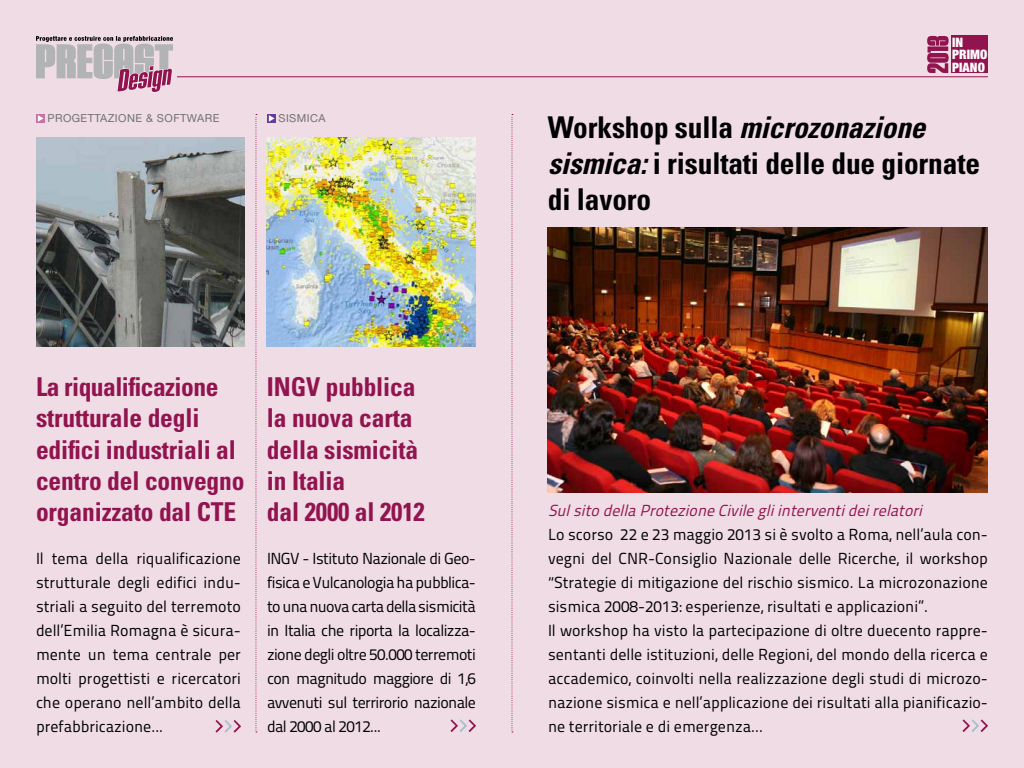
<style>
.page{position:relative;width:1024px;height:768px;background:#efdce5}
.page>*{position:absolute;margin:0;border:0;box-sizing:border-box;transform-origin:0 0}
.t1{font:700 condensed 30px/36px "Univers";letter-spacing:-.005em;color:#000}
.t2{font:700 condensed 26px/31.2px "Univers";letter-spacing:-.005em;color:#92144f}
.t3{font:16px/24px "Titillium Maps 29 L 400 wt";color:#000;text-align:justify}
.t4{font:italic 16px "Titillium Maps 29 L 400 wt";color:#92144f}
.t5{font:900 condensed 13px/12.9px "Helvetica Neue";letter-spacing:.01em;color:#fff}
.t6{font:11px "Helvetica Neue";letter-spacing:.04em;color:#707172}
.s1{font-style:italic}
</style>
<div class="page">
<div style="left:951px;top:36px;width:37px;height:37px;background:#92144f"></div>
<svg style="left:927px;top:36px;width:22px;height:37px"></svg>
<hr style="left:177px;top:76px;width:811px;height:1px;background:#92144f">
<svg style="left:36px;top:36px;width:137px;height:57px"></svg>
<svg style="left:512px;top:114px;width:1px;height:618px"></svg>
<svg style="left:255px;top:114px;width:2px;height:618px"></svg>
<div style="left:36px;top:114px;width:9px;height:9px;background:#cc83b2"></div>
<svg style="left:38px;top:115px;width:6px;height:7px"></svg>
<div style="left:267px;top:114px;width:9px;height:9px;background:#7752a7"></div>
<svg style="left:269px;top:115px;width:6px;height:7px"></svg>
<img style="left:36px;top:137px;width:209px;height:209px">
<svg style="left:216px;top:720px;width:25px;height:12px"></svg>
<img style="left:267px;top:137px;width:209px;height:209px">
<svg style="left:451px;top:720px;width:25px;height:12px"></svg>
<img style="left:548px;top:227px;width:440px;height:266px">
<svg style="left:963px;top:720px;width:25px;height:12px"></svg>
<p class="t6" style="left:47px;top:112px;width:174px">PROGETTAZIONE &amp; SOFTWARE</p>
<p class="t6" style="left:278px;top:112px;width:49px">SISMICA</p>
<h2 class="t2" style="left:36px;top:371px;width:210px">La riqualificazione strutturale degli edifici industriali al centro del convegno organizzato dal CTE</h2>
<p class="t3" style="left:36px;top:546px;width:207px">Il tema della riqualificazione strutturale degli edifici indu&shy;striali a seguito del terremoto dell’Emilia Romagna è sicura&shy;mente un tema centrale per molti progettisti e ricercatori che operano nell’ambito della prefabbricazione...</p>
<h2 class="t2" style="left:267px;top:371px;width:159px">INGV pubblica la nuova carta della sismicità in Italia<br>dal 2000 al 2012</h2>
<p class="t3" style="left:267px;top:546px;width:211px">INGV - Istituto Nazionale di Geo&shy;fisica e Vulcanologia ha pubblica&shy;to una nuova carta della sismicità in Italia che riporta la localizza&shy;zione degli oltre 50.000 terremoti con magnitudo maggiore di 1,6 avvenuti sul terrirorio nazionale dal 2000 al 2012...</p>
<p class="t5" style="left:952px;top:35px;width:37px">IN<br>PRIMO<br>PIANO</p>
<h1 class="t1" style="left:548px;top:109px;width:434px">W o r k s h o p s u l l a <span class="s1">microzonazione sismica:</span>i risultati delle due giornate di lavoro</h1>
<p class="t4" style="left:548px;top:499px;width:381px">SulsitodellaProtezioneCivilegliinterventideirelatori</p>
<p class="t3" style="left:548px;top:522px;width:442px;text-align:left">Lo scorso 22 e 23 maggio 2013 si è svolto a Roma, nell’aula con&shy;vegni del CNR-Consiglio Nazionale delle Ricerche, il workshop “Strategie di mitigazione del rischio sismico. La microzonazione sismica 2008-2013: esperienze, risultati e applicazioni”.<br>Il workshop ha visto la partecipazione di oltre duecento rappre&shy;sentanti delle istituzioni, delle Regioni, del mondo della ricerca e accademico, coinvolti nella realizzazione degli studi di microzo&shy;nazione sismica e nell’applicazione dei risultati alla pianificazio&shy;ne territoriale e di emergenza...</p>
</div>
